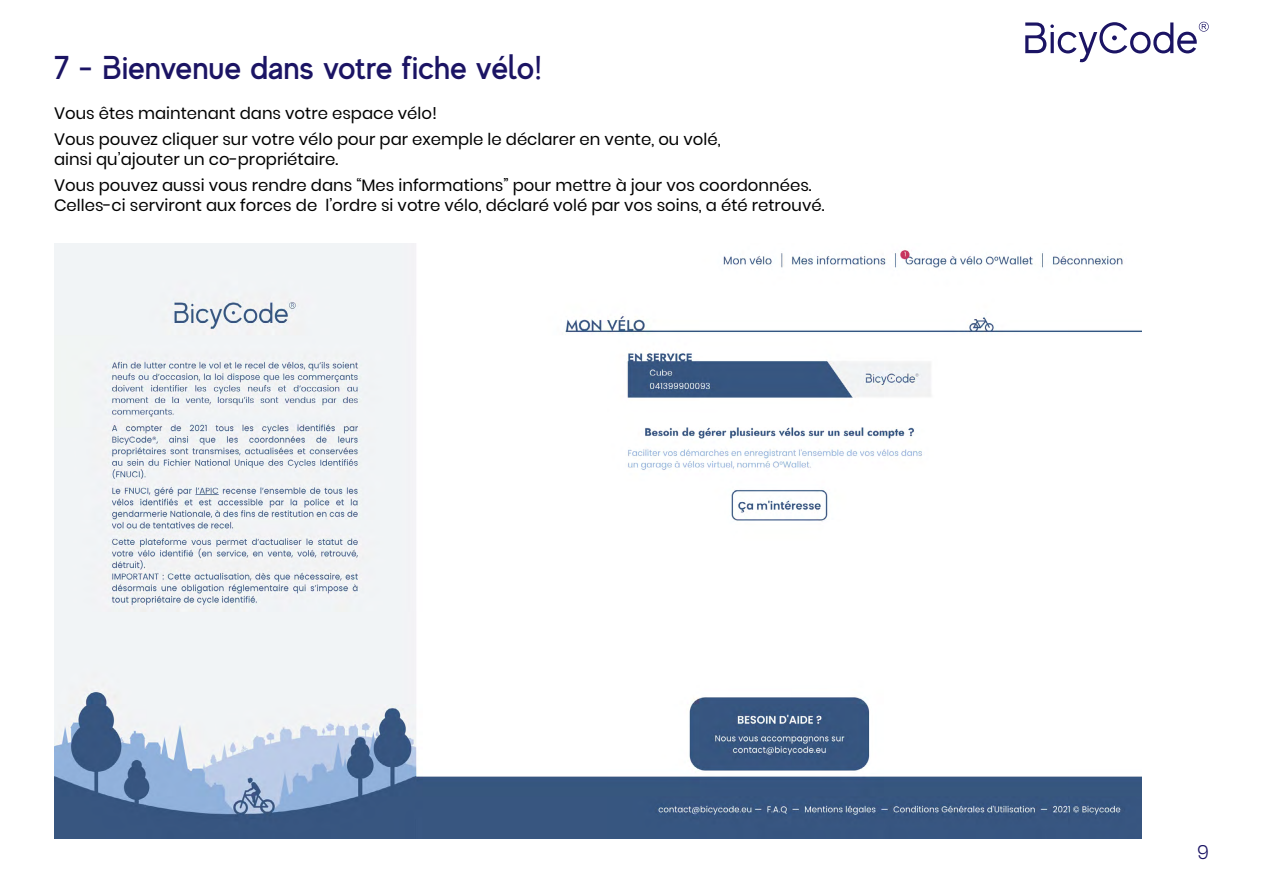
<style>
.page{position:relative;width:1263px;height:893px;background:#fff}
.page>*{position:absolute;margin:0;border:0;box-sizing:border-box;transform-origin:0 0}
.t1{font:500 33px "MADE Evolve Sans EVO";letter-spacing:-.005em;color:#1b1464}
.t2{font:300 19.5px "Poppins";color:#1b1464}
.t3{font:16.5px/25.8px "Poppins";color:#000}
</style>
<div class="page">
<svg style="left:1025px;top:22px;width:184px;height:41px"></svg>
<img style="left:54px;top:244px;width:1087px;height:595px">
<h1 class="t1" style="left:54px;top:47px;width:489px">7 - Bienvenue dans votre fiche vélo!</h1>
<p class="t3" style="left:54px;top:101px;width:668px">Vous êtes maintenant dans votre espace vélo!<br>Vous pouvez cliquer sur votre vélo pour par exemple le déclarer en vente, ou volé,</p>
<p class="t3" style="left:54px;top:146px;width:759px">ainsi qu’ajouter un co-propriétaire.<br>Vous pouvez aussi vous rendre dans “Mes informations” pour mettre à jour vos coordonnées.</p>
<p class="t3" style="left:54px;top:192px;width:772px">Celles-ci serviront aux forces de l’ordre si votre vélo, déclaré volé par vos soins, a été retrouvé.</p>
<p class="t2" style="left:1197px;top:841px;width:13px">9</p>
</div>
